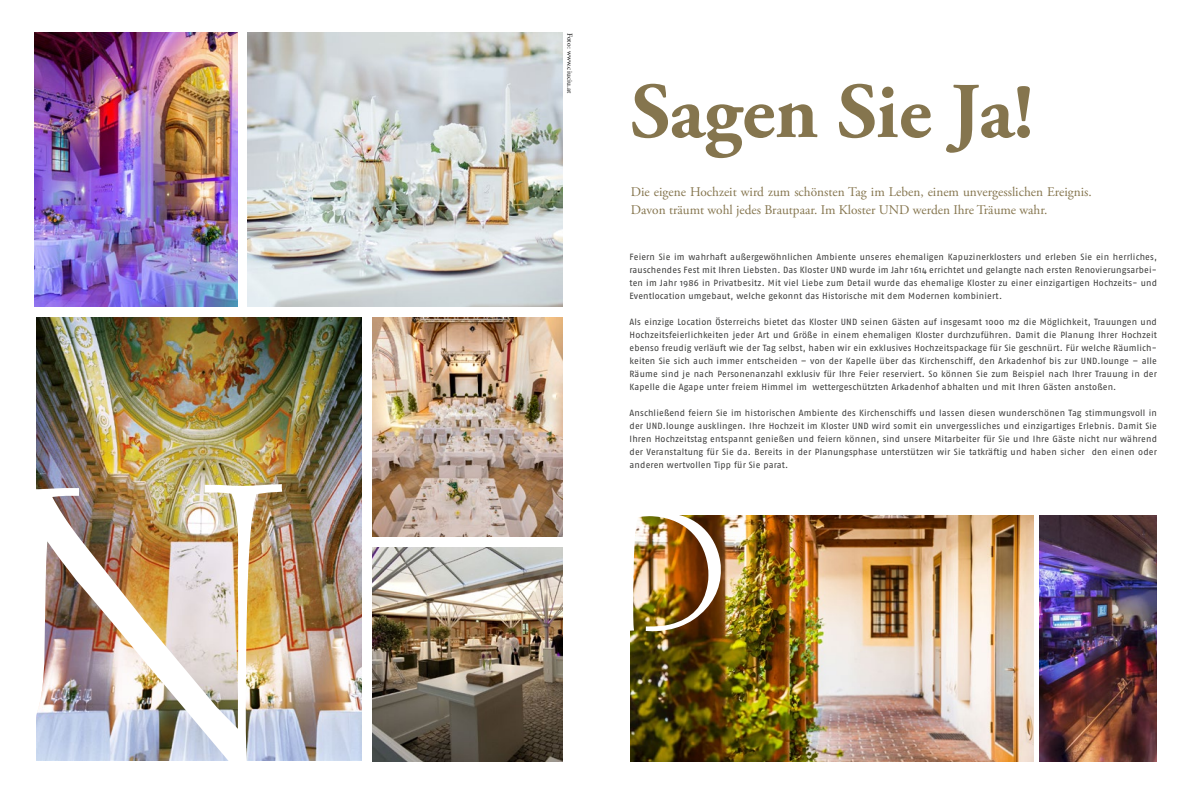
<style>
.page{position:relative;width:1191px;height:794px;background:#fff}
.page>*{position:absolute;margin:0;border:0;box-sizing:border-box;transform-origin:0 0}
.t1{font:700 78.7px "Adobe Garamond Pro";color:#85754e}
.t2{font:13.3px/18.4px "Adobe Garamond Pro";color:#85754e}
.t3{font:9px/13px "Fago No";letter-spacing:.015em;color:#3c3c3b;text-align:justify}
.t4{font:7.5px "Adobe Garamond Pro";letter-spacing:.02em;color:#000}
</style>
<div class="page">
<img style="left:248px;top:33px;width:314px;height:273px">
<img style="left:36px;top:317px;width:325px;height:444px">
<img style="left:373px;top:317px;width:189px;height:219px">
<img style="left:36px;top:484px;width:246px;height:277px">
<img style="left:373px;top:547px;width:189px;height:214px">
<img style="left:35px;top:33px;width:202px;height:273px">
<img style="left:631px;top:515px;width:402px;height:246px">
<img style="left:1039px;top:515px;width:118px;height:246px">
<img style="left:630px;top:515px;width:91px;height:116px">
<p class="t4" style="left:574px;top:33px;width:62px;rotate:90deg">Foto: www.ciuciu.at</p>
<h1 class="t1" style="left:630px;top:66px;width:404px">Sagen Sie Ja!</h1>
<h2 class="t2" style="left:631px;top:183px;width:462px">Die eigene Hochzeit wird zum schönsten Tag im Leben, einem unvergesslichen Ereignis.<br>Davon träumt wohl jedes Brautpaar. Im Kloster UND werden Ihre Träume wahr.</h2>
<p class="t3" style="left:629px;top:250px;width:529px">Feiern Sie im wahrhaft außergewöhnlichen Ambiente unseres ehemaligen Kapuzinerklosters und erleben Sie ein herrliches, rauschendes Fest mit Ihren Liebsten. Das Kloster UND wurde im Jahr 1614 errichtet und gelangte nach ersten Renovierungsarbei&shy;ten im Jahr 1986 in Privatbesitz. Mit viel Liebe zum Detail wurde das ehemalige Kloster zu einer einzigartigen Hochzeits- und Eventlocation umgebaut, welche gekonnt das Historische mit dem Modernen kombiniert.</p>
<p class="t3" style="left:629px;top:315px;width:529px">Als einzige Location Österreichs bietet das Kloster UND seinen Gästen auf insgesamt 1000 m2 die Möglichkeit, Trauungen und Hochzeitsfeierlichkeiten jeder Art und Größe in einem ehemaligen Kloster durchzuführen. Damit die Planung Ihrer Hochzeit ebenso freudig verläuft wie der Tag selbst, haben wir ein exklusives Hochzeitspackage für Sie geschnürt. Für welche Räumlich&shy;keiten Sie sich auch immer entscheiden – von der Kapelle über das Kirchenschiff, den Arkadenhof bis zur UND.lounge – alle Räume sind je nach Personenanzahl exklusiv für Ihre Feier reserviert. So können Sie zum Beispiel nach Ihrer Trauung in der Kapelle die Agape unter freiem Himmel im wettergeschützten Arkadenhof abhalten und mit Ihren Gästen anstoßen.</p>
<p class="t3" style="left:629px;top:406px;width:529px">Anschließend feiern Sie im historischen Ambiente des Kirchenschiffs und lassen diesen wunderschönen Tag stimmungsvoll in der UND.lounge ausklingen. Ihre Hochzeit im Kloster UND wird somit ein unvergessliches und einzigartiges Erlebnis. Damit Sie Ihren Hochzeitstag entspannt genießen und feiern können, sind unsere Mitarbeiter für Sie und Ihre Gäste nicht nur während der Veranstaltung für Sie da. Bereits in der Planungsphase unterstützen wir Sie tatkräftig und haben sicher den einen oder anderen wertvollen Tipp für Sie parat.</p>
</div>
